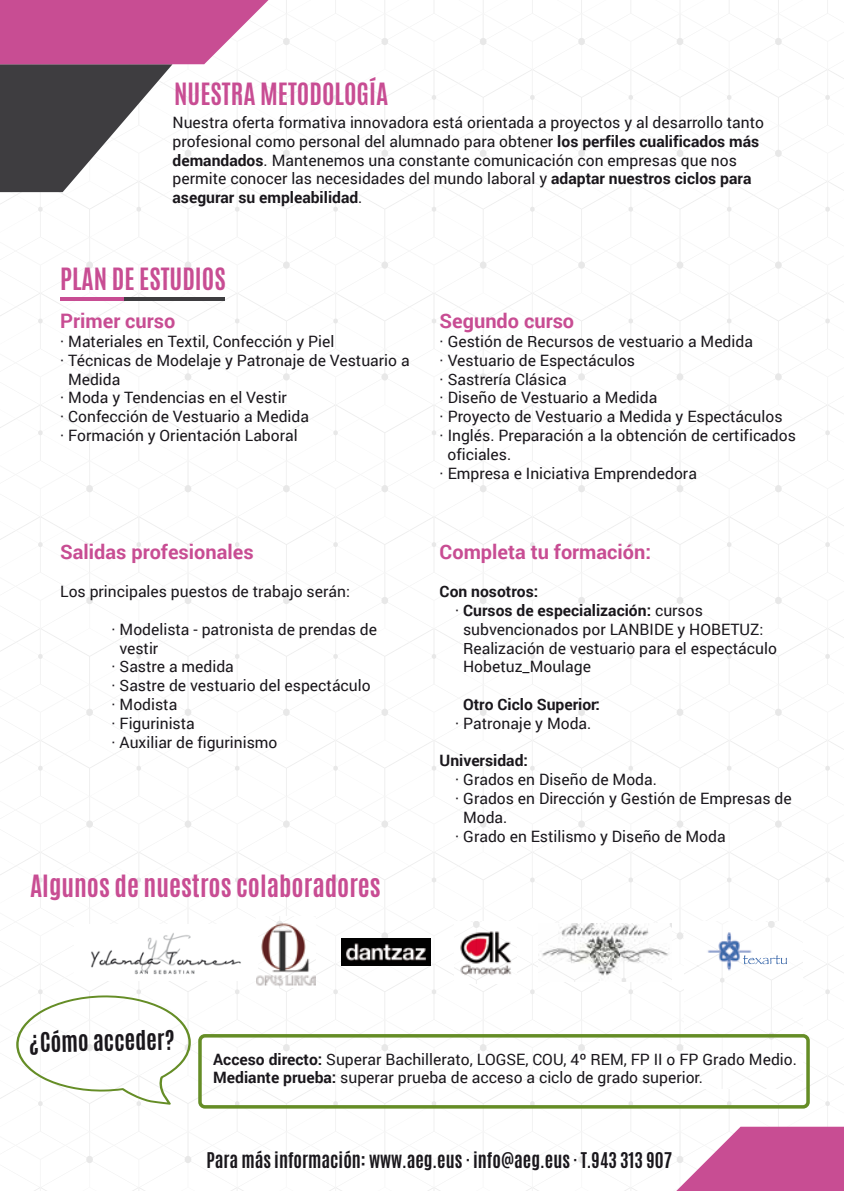
<style>
.page{position:relative;width:844px;height:1191px;background:#fff}
.page>*{position:absolute;margin:0;border:0;box-sizing:border-box;transform-origin:0 0}
.t1{font:700 25.55px "Antonio";color:#c84d93}
.t2{font:700 22.75px "Antonio";color:#1a171c}
.t3{font:700 19.95px "Roboto";color:#c84d93}
.t4{font:700 18.03px "Antonio";color:#1a171c}
.t5{font:15.75px/18.7px "Roboto";color:#1a171c}
.t6{font:700 15.75px "Roboto";color:#1a171c}
.s1{font-weight:700}
.s2{font-weight:400}
</style>
<div class="page">
<svg style="left:0;top:0;width:268px;height:192px"></svg>
<svg style="left:676px;top:1126px;width:167px;height:65px"></svg>
<hr style="left:124px;top:297px;width:101px;height:4px;background:#3e3d40">
<hr style="left:60px;top:297px;width:64px;height:4px;background:#c84d93">
<img style="left:91px;top:933px;width:150px;height:42px">
<img style="left:256px;top:916px;width:59px;height:71px">
<img style="left:341px;top:938px;width:89px;height:28px">
<img style="left:538px;top:923px;width:133px;height:58px">
<img style="left:704px;top:932px;width:87px;height:43px">
<img style="left:742px;top:955px;width:38px;height:9px">
<img style="left:454px;top:921px;width:61px;height:62px">
<svg style="left:16px;top:995px;width:175px;height:109px"></svg>
<div style="left:198px;top:1034px;width:611px;height:74px;border:4px solid #658d26;border-radius:5px"></div>
<h1 class="t1" style="left:174px;top:74px;width:215px">NUESTRA METODOLOGÍA</h1>
<p class="t5" style="left:172px;top:112px;width:593px">Nuestra oferta formativa innovadora está orientada a proyectos y al desarrollo tanto profesional como personal del alumnado para obtener <span class="s1">los perfiles cualificados más demandados</span>. Mantenemos una constante comunicación con empresas que nos permite conocer las necesidades del mundo laboral y <span class="s1">adaptar nuestros ciclos para asegurar su empleabilidad</span>.</p>
<h1 class="t1" style="left:60px;top:260px;width:167px">PLAN DE ESTUDIOS</h1>
<p class="t3" style="left:60px;top:307px;width:117px">Primer curso</p>
<p class="t5" style="left:60px;top:331px;width:275px">· Materiales en Textil, Confección y Piel</p>
<p class="t5" style="left:60px;top:350px;width:351px">· Técnicas de Modelaje y Patronaje de Vestuario a</p>
<p class="t5" style="left:68px;top:369px;width:54px">Medida</p>
<p class="t5" style="left:60px;top:388px;width:228px">· Moda y Tendencias en el Vestir</p>
<p class="t5" style="left:60px;top:407px;width:250px">· Confección de Vestuario a Medida</p>
<p class="t5" style="left:60px;top:425px;width:239px">· Formación y Orientación Laboral</p>
<p class="t3" style="left:60px;top:538px;width:195px">Salidas profesionales</p>
<p class="t5" style="left:60px;top:581px;width:291px">Los principales puestos de trabajo serán:</p>
<p class="t5" style="left:111px;top:619px;width:267px">· Modelista - patronista de prendas de</p>
<p class="t5" style="left:119px;top:638px;width:41px">vestir</p>
<p class="t5" style="left:111px;top:657px;width:124px">· Sastre a medida</p>
<p class="t5" style="left:111px;top:675px;width:260px">· Sastre de vestuario del espectáculo</p>
<p class="t5" style="left:111px;top:694px;width:67px">· Modista</p>
<p class="t5" style="left:111px;top:713px;width:85px">· Figurinista</p>
<p class="t5" style="left:111px;top:732px;width:167px">· Auxiliar de figurinismo</p>
<h1 class="t1" style="left:30px;top:867px;width:352px">Algunos de nuestros colaboradores</h1>
<p class="t3" style="left:439px;top:307px;width:136px">Segundo curso</p>
<p class="t5" style="left:439px;top:331px;width:315px">· Gestión de Recursos de vestuario a Medida</p>
<p class="t5" style="left:439px;top:350px;width:197px">· Vestuario de Espectáculos</p>
<p class="t5" style="left:439px;top:369px;width:128px">· Sastrería Clásica</p>
<p class="t5" style="left:439px;top:388px;width:219px">· Diseño de Vestuario a Medida</p>
<p class="t5" style="left:439px;top:407px;width:344px">· Proyecto de Vestuario a Medida y Espectáculos</p>
<p class="t5" style="left:439px;top:425px;width:358px">· Inglés. Preparación a la obtención de certificados</p>
<p class="t5" style="left:447px;top:444px;width:65px">oficiales.</p>
<p class="t5" style="left:439px;top:463px;width:259px">· Empresa e Iniciativa Emprendedora</p>
<p class="t3" style="left:439px;top:538px;width:213px">Completa tu formación:</p>
<p class="t6" style="left:439px;top:580px;width:100px">Con nosotros:</p>
<p class="t6" style="left:455px;top:599px;width:249px"><span class="s2">·</span> Cursos de especialización: <span class="s2">cursos</span></p>
<p class="t5" style="left:463px;top:619px;width:302px">subvencionados por LANBIDE y HOBETUZ:</p>
<p class="t5" style="left:463px;top:638px;width:315px">Realización de vestuario para el espectáculo</p>
<p class="t5" style="left:463px;top:657px;width:129px">Hobetuz_Moulage</p>
<p class="t6" style="left:463px;top:693px;width:138px">Otro Ciclo Superior:</p>
<p class="t5" style="left:455px;top:713px;width:138px">· Patronaje y Moda.</p>
<p class="t6" style="left:439px;top:749px;width:90px">Universidad:</p>
<p class="t5" style="left:455px;top:769px;width:203px">· Grados en Diseño de Moda.</p>
<p class="t5" style="left:455px;top:788px;width:338px">· Grados en Dirección y Gestión de Empresas de</p>
<p class="t5" style="left:463px;top:807px;width:46px">Moda.</p>
<p class="t5" style="left:455px;top:826px;width:272px">· Grado en Estilismo y Diseño de Moda</p>
<h2 class="t2" style="left:28px;top:1025px;width:148px;rotate:-1deg">¿Cómo acceder?</h2>
<p class="t5" style="left:213px;top:1049px;width:585px"><span class="s1">Acceso directo:</span> Superar Bachillerato, LOGSE, COU, 4º REM, FP II o FP Grado Medio.<br><span class="s1">Mediante prueba:</span> superar prueba de acceso a ciclo de grado superior.</p>
<p class="t4" style="left:206px;top:1146px;width:467px">Para más información: www.aeg.eus · info@aeg.eus · T.943 313 907</p>
</div>
